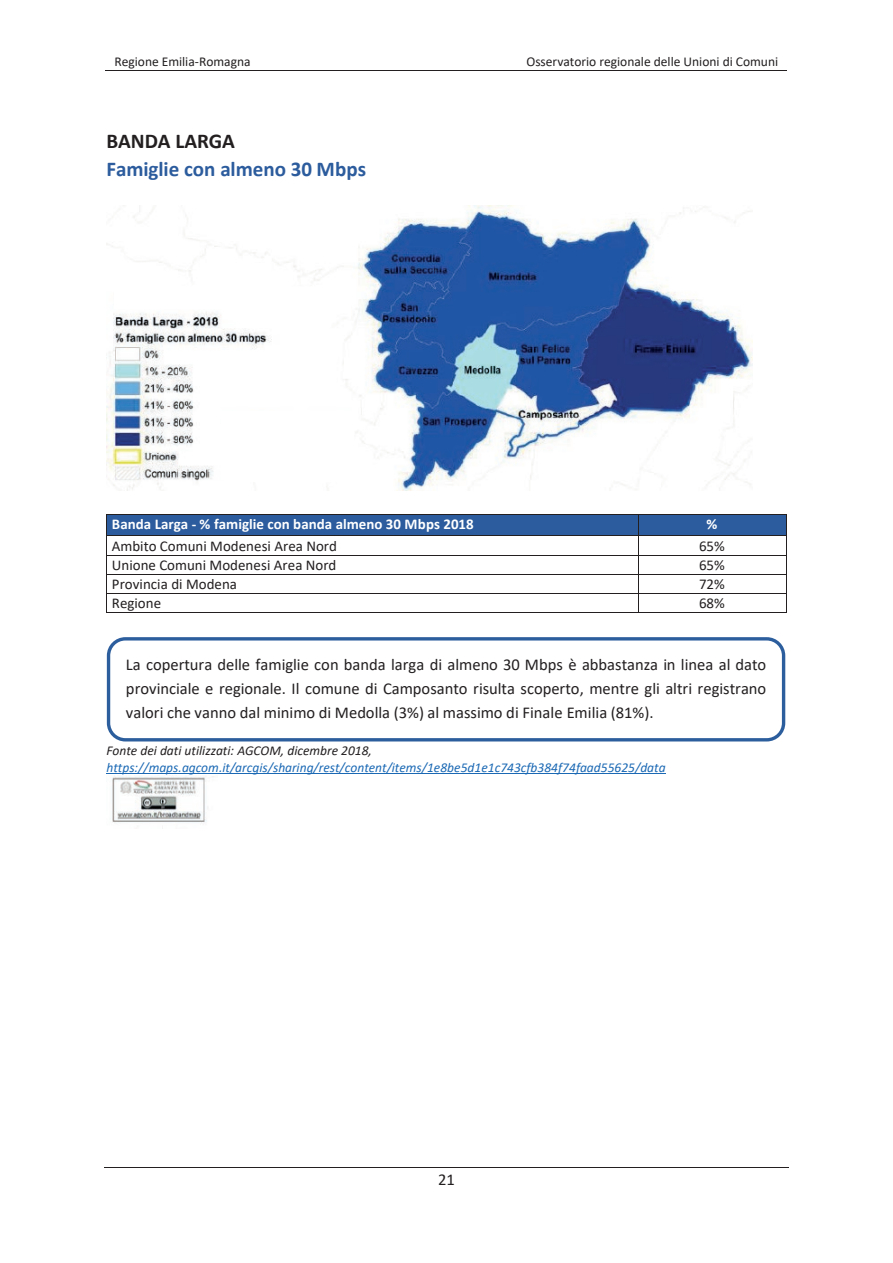
<style>
.page{position:relative;width:893px;height:1263px;background:#fff}
.page>*{position:absolute;margin:0;border:0;box-sizing:border-box;transform-origin:0 0}
.t1{font:700 21px/28.8px "Calibri";color:#2c5c9d}
.t2{font:16.5px/24px "Calibri";color:#231f20;text-align:justify}
.t3{font:15px "Calibri";color:#231f20}
.t4{font:700 15px "Calibri";color:#fff}
.t5{font:italic 13.5px/16.5px "Calibri";color:#1b69b4}
.t6{font:13.5px "Calibri";color:#231f20}
.s1{color:#231f20}
</style>
<div class="page">
<hr style="left:105px;top:70px;width:342px;height:1px;background:#231f20">
<hr style="left:446px;top:70px;width:341px;height:1px;background:#231f20">
<hr style="left:104px;top:1167px;width:685px;height:1px;background:#231f20">
<div style="left:107px;top:515px;width:531px;height:21px;background:#2c5c9d"></div>
<div style="left:638px;top:515px;width:148px;height:21px;background:#2c5c9d"></div>
<hr style="left:106px;top:514px;width:680px;height:1px;background:#231f20">
<hr style="left:106px;top:536px;width:680px;height:1px;background:#231f20">
<hr style="left:106px;top:555px;width:680px;height:1px;background:#231f20">
<hr style="left:106px;top:574px;width:680px;height:1px;background:#231f20">
<hr style="left:106px;top:593px;width:680px;height:1px;background:#231f20">
<svg style="left:106px;top:515px;width:1px;height:97px"></svg>
<hr style="left:106px;top:612px;width:532px;height:1px;background:#231f20">
<svg style="left:638px;top:515px;width:1px;height:97px"></svg>
<hr style="left:638px;top:612px;width:148px;height:1px;background:#231f20">
<svg style="left:786px;top:514px;width:1px;height:99px"></svg>
<hr style="left:106px;top:773px;width:560px;height:1px;background:#1b69b4">
<img style="left:106px;top:206px;width:646px;height:284px">
<img style="left:112px;top:775px;width:102px;height:48px">
<div style="left:107px;top:637px;width:678px;height:104px;border:3px solid #2c5e9d;border-radius:17px"></div>
<div style="left:221px;top:411px;width:133px;height:70px;background:#fff"></div>
<div style="left:114px;top:287px;width:227px;height:22px;background:#fff"></div>
<p class="t6" style="left:114px;top:52px;width:138px">Regione Emilia-Romagna</p>
<p class="t6" style="left:526px;top:52px;width:253px">Osservatorio regionale delle Unioni di Comuni</p>
<p class="t1" style="left:106px;top:126px;width:261px"><span class="s1">BANDA LARGA<br></span>Famiglie con almeno 30 Mbps</p>
<p class="t4" style="left:112px;top:514px;width:363px">Banda Larga - % famiglie con banda almeno 30 Mbps 2018</p>
<p class="t4" style="left:707px;top:514px;width:12px">%</p>
<p class="t3" style="left:112px;top:535px;width:227px">Ambito Comuni Modenesi Area Nord</p>
<p class="t3" style="left:699px;top:535px;width:27px">65%</p>
<p class="t3" style="left:112px;top:554px;width:226px">Unione Comuni Modenesi Area Nord</p>
<p class="t3" style="left:699px;top:554px;width:27px">65%</p>
<p class="t3" style="left:112px;top:573px;width:127px">Provincia di Modena</p>
<p class="t3" style="left:699px;top:573px;width:27px">72%</p>
<p class="t3" style="left:112px;top:593px;width:51px">Regione</p>
<p class="t3" style="left:699px;top:593px;width:27px">68%</p>
<p class="t2" style="left:126px;top:652px;width:642px">La copertura delle famiglie con banda larga di almeno 30 Mbps è abbastanza in linea al dato provinciale e regionale. Il comune di Camposanto risulta scoperto, mentre gli altri registrano valori che vanno dal minimo di Medolla (3%) al massimo di Finale Emilia (81%).</p>
<p class="t5" style="left:106px;top:742px;width:561px"><span class="s1">Fonte dei dati utilizzati: AGCOM, dicembre 2018, </span>https://maps.agcom.it/arcgis/sharing/rest/content/items/1e8be5d1e1c743cfb384f74faad55625/data</p>
<p class="t2" style="left:438px;top:1167px;width:18px">21</p>
</div>
